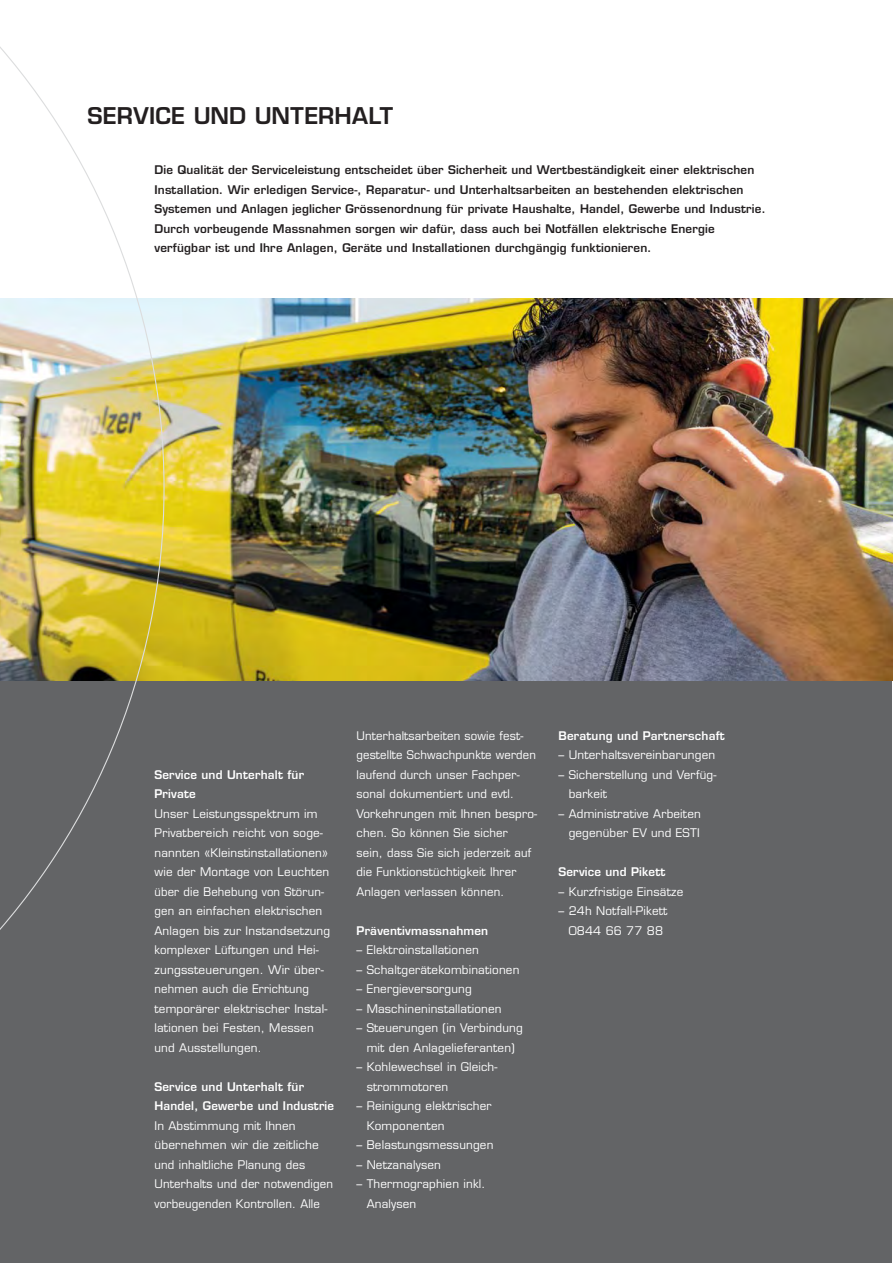
<style>
.page{position:relative;width:893px;height:1263px;background:#fff}
.page>*{position:absolute;margin:0;border:0;box-sizing:border-box;transform-origin:0 0}
.t1{font:600 22.5px "Eurostile LT Std";letter-spacing:.005em;color:#231f20}
.t2{font:11.7px/19.5px "Eurostile LT Std";letter-spacing:.015em;color:#fff}
.t3{font:600 11.7px/19.5px "Eurostile LT Std";letter-spacing:.015em;color:#231f20}
.t4{font:600 11.7px/19.5px "Eurostile LT Std";letter-spacing:.015em;color:#fff}
</style>
<div class="page">
<div style="left:1px;top:298px;width:891px;height:964px;background:#636466"></div>
<img style="left:165px;top:298px;width:727px;height:383px">
<img style="left:1px;top:48px;width:164px;height:881px">
<h1 class="t1" style="left:88px;top:106px;width:307px">SERVICE UND UNTERHALT</h1>
<p class="t3" style="left:154px;top:161px;width:613px">Die Qualität der Serviceleistung entscheidet über Sicherheit und Wertbeständigkeit einer elektrischen Installation. Wir erledigen Service-, Reparatur- und Unterhaltsarbeiten an bestehenden elektrischen Systemen und Anlagen jeglicher Grössenordnung für private Haushalte, Handel, Gewerbe und Industrie.<br>Durch vorbeugende Massnahmen sorgen wir dafür, dass auch bei Notfällen elektrische Energie verfügbar ist und Ihre Anlagen, Geräte und Installationen durchgängig funktionieren.</p>
<p class="t4" style="left:154px;top:766px;width:151px">Service und Unterhalt für<br>Private</p>
<p class="t2" style="left:154px;top:805px;width:177px">Unser Leistungsspektrum im<br>Privatbereich reicht von soge - nannten «Kleinstinstalla tionen» wie der Montage von Leuchten über die Behebung von Störun&shy;gen an einfachen elektrischen<br>Anlagen bis zur Instandsetzung komplexer Lüftungen und Hei&shy;zungssteuerungen. Wir über - nehmen auch die Errichtung temporärer elektrischer In stal&shy;lationen bei Festen, Messen und Ausstellungen.</p>
<p class="t4" style="left:154px;top:1078px;width:181px">Service und Unterhalt für<br>Handel, Gewerbe und Industrie</p>
<p class="t2" style="left:154px;top:1117px;width:180px">In Abstimmung mit Ihnen übernehmen wir die zeitliche und inhaltliche Planung des<br>Unterhalts und der notwendigen vorbeugenden Kontrollen. Alle</p>
<p class="t2" style="left:356px;top:727px;width:182px">Unterhaltsarbeiten sowie fest - gestellte Schwachpunkte werden laufend durch unser Fachper&shy;sonal dokumentiert und evtl.<br>Vorkehrungen mit Ihnen bespro&shy;chen. So können Sie sicher<br>sein, dass Sie sich jederzeit auf die Funktionstüchtigkeit Ihrer<br>Anlagen verlassen können.</p>
<p class="t4" style="left:356px;top:922px;width:133px">Präventivmassnahmen</p>
<p class="t2" style="left:356px;top:941px;width:124px">– Elektroinstallationen</p>
<p class="t2" style="left:356px;top:961px;width:164px">– Schaltgerätekombinationen</p>
<p class="t2" style="left:356px;top:980px;width:117px">– Energieversorgung</p>
<p class="t2" style="left:356px;top:1000px;width:147px">– Maschineninstallationen</p>
<p class="t2" style="left:356px;top:1019px;width:168px;text-align:center">– Steuerungen (in Verbindung mit den Anlagelieferanten)</p>
<p class="t2" style="left:367px;top:1058px;width:132px;text-indent:-10px">– Kohlewechsel in Gleich&shy;strom motoren</p>
<p class="t2" style="left:367px;top:1097px;width:127px;text-indent:-10px">– Reinigung elektrischer<br>Komponenten</p>
<p class="t2" style="left:356px;top:1136px;width:138px">– Belastungsmessungen</p>
<p class="t2" style="left:356px;top:1156px;width:86px">– Netzanalysen</p>
<p class="t2" style="left:367px;top:1175px;width:120px;text-indent:-10px">– Thermographien inkl.<br>Analysen</p>
<p class="t4" style="left:558px;top:727px;width:168px">Beratung und Partnerschaft</p>
<p class="t2" style="left:558px;top:746px;width:158px">– Unterhaltsvereinbarungen</p>
<p class="t2" style="left:569px;top:766px;width:149px;text-indent:-10px">– Sicherstellung und Verfüg&shy;barkeit</p>
<p class="t2" style="left:558px;top:805px;width:144px;text-align:right">– Administrative Arbeiten gegenüber EV und ESTI</p>
<p class="t4" style="left:558px;top:863px;width:108px">Service und Pikett</p>
<p class="t2" style="left:558px;top:883px;width:126px">– Kurzfristige Einsätze</p>
<p class="t2" style="left:558px;top:902px;width:110px;text-align:center">– 24h Notfall-Pikett<br>0844 66 77 88</p>
</div>
